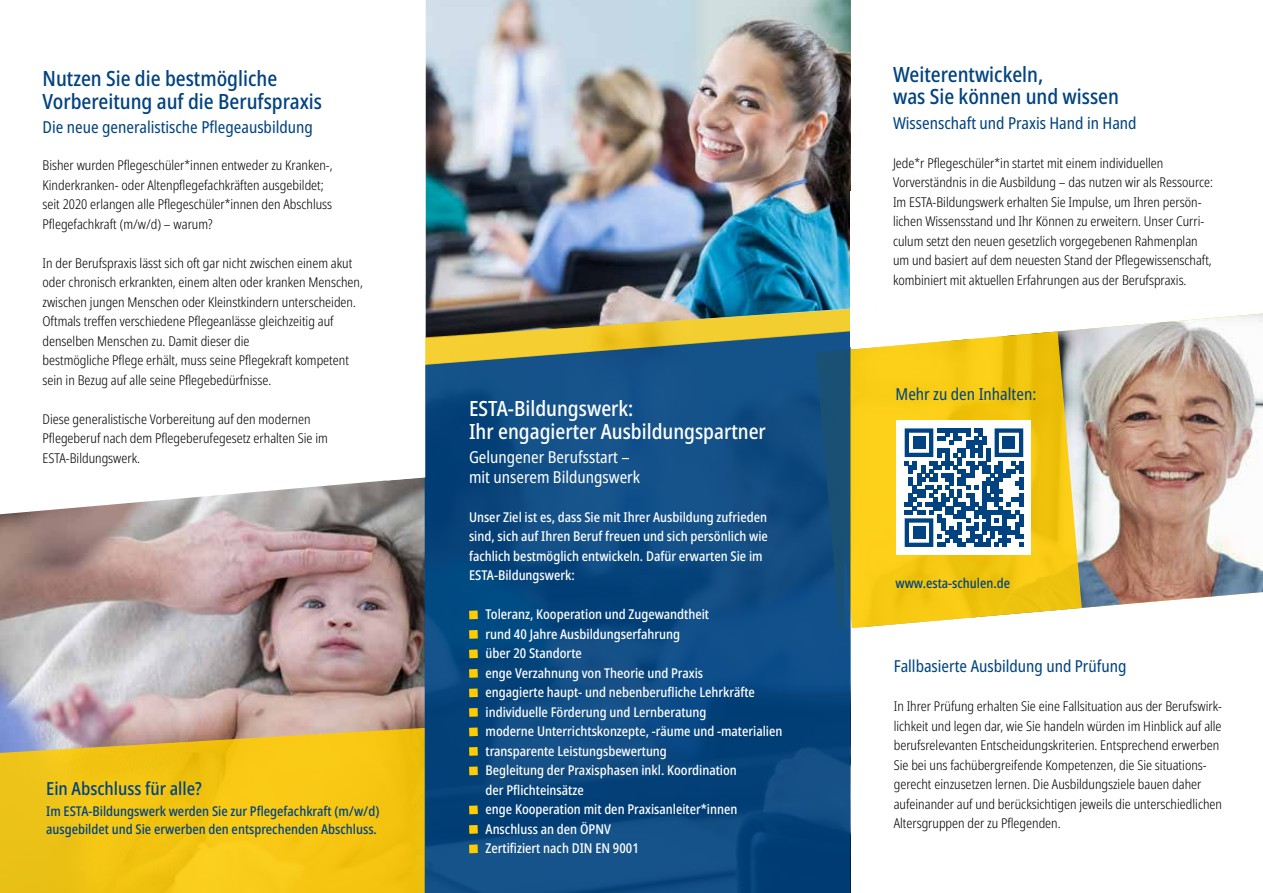
<style>
.page{position:relative;width:1263px;height:893px;background:#fff}
.page>*{position:absolute;margin:0;border:0;box-sizing:border-box;transform-origin:0 0}
.t1{font:500 condensed 21px/22.5px "Noto Sans";color:#004380}
.t2{font:500 condensed 21px/22.5px "Noto Sans";color:#fff}
.t3{font:500 condensed 18px "Noto Sans";color:#004380}
.t4{font:condensed 16.5px "Noto Sans";color:#004380}
.t5{font:condensed 16.5px/19.8px "Noto Sans";color:#fff}
.t6{font:300 condensed 13.5px/19.5px "Noto Sans";color:#000}
.t7{font:500 condensed 13.5px/19.5px "Noto Sans";color:#fff}
.t8{font:500 condensed 13.5px/18px "Noto Sans";color:#004380}
</style>
<div class="page">
<img style="left:0;top:514px;width:425px;height:214px">
<svg style="left:4px;top:480px;width:421px;height:34px"></svg>
<img style="left:850px;top:313px;width:413px;height:316px">
<svg style="left:850px;top:331px;width:232px;height:297px;background:#f1cc32"></svg>
<svg style="left:0;top:728px;width:425px;height:165px;background:#edc21f"></svg>
<svg style="left:425px;top:481px;width:425px;height:412px;background:#0b4880"></svg>
<div style="left:469px;top:610px;width:9px;height:9px;background:#fc0"></div>
<div style="left:469px;top:630px;width:9px;height:9px;background:#fc0"></div>
<div style="left:469px;top:649px;width:9px;height:9px;background:#fc0"></div>
<div style="left:469px;top:669px;width:9px;height:9px;background:#fc0"></div>
<div style="left:469px;top:688px;width:9px;height:9px;background:#fc0"></div>
<div style="left:469px;top:708px;width:9px;height:9px;background:#fc0"></div>
<div style="left:469px;top:727px;width:9px;height:9px;background:#fc0"></div>
<div style="left:469px;top:747px;width:9px;height:9px;background:#fc0"></div>
<div style="left:469px;top:766px;width:9px;height:9px;background:#fc0"></div>
<div style="left:469px;top:805px;width:9px;height:9px;background:#fc0"></div>
<div style="left:469px;top:825px;width:9px;height:9px;background:#fc0"></div>
<div style="left:469px;top:844px;width:9px;height:9px;background:#fc0"></div>
<div style="left:850px;top:191px;width:29px;height:156px;background:#fff"></div>
<img style="left:387px;top:0;width:489px;height:481px">
<div style="left:850px;top:205px;width:26px;height:142px;background:#fff"></div>
<div style="left:896px;top:420px;width:135px;height:135px;background:#fff"></div>
<svg style="left:905px;top:428px;width:118px;height:119px"></svg>
<div style="left:913px;top:437px;width:12px;height:12px;background:#004380"></div>
<div style="left:1003px;top:437px;width:12px;height:12px;background:#004380"></div>
<div style="left:913px;top:526px;width:12px;height:13px;background:#004380"></div>
<h1 class="t1" style="left:43px;top:68px;width:281px">Nutzen Sie die bestmögliche<br>Vorbereitung auf die Berufspraxis</h1>
<p class="t4" style="left:43px;top:115px;width:272px">Die neue generalistische Pflegeausbildung</p>
<p class="t6" style="left:43px;top:156px;width:292px">Bisher wurden Pflegeschüler*innen entweder zu Kranken-, Kinderkranken- oder Altenpflegefachkräften ausgebildet; seit 2020 erlangen alle Pflegeschüler*innen den Abschluss Pflegefachkraft (m/w/d) – warum?</p>
<p class="t6" style="left:43px;top:253px;width:322px">In der Berufspraxis lässt sich oft gar nicht zwischen einem akut oder chronisch erkrankten, einem alten oder kranken Menschen, zwischen jungen Menschen oder Kleinstkindern unterscheiden.<br>Oftmals treffen verschiedene Pflegeanlässe gleichzeitig auf denselben Menschen zu. Damit dieser die<br>bestmögliche Pflege erhält, muss seine Pflegekraft kompetent sein in Bezug auf alle seine Pflegebedürfnisse.</p>
<p class="t6" style="left:43px;top:409px;width:287px">Diese generalistische Vorbereitung auf den modernen<br>Pflegeberuf nach dem Pflegeberufegesetz erhalten Sie im<br>ESTA-Bildungswerk.</p>
<h2 class="t3" style="left:46px;top:776px;width:157px">Ein Abschluss für alle?</h2>
<p class="t8" style="left:46px;top:802px;width:335px">Im ESTA-Bildungswerk werden Sie zur Pflegefachkraft (m/w/d) ausgebildet und Sie erwerben den entsprechenden Abschluss.</p>
<h1 class="t2" style="left:469px;top:398px;width:298px">ESTA-Bildungswerk:<br>Ihr engagierter Ausbildungspartner</h1>
<p class="t5" style="left:469px;top:447px;width:173px">Gelungener Berufsstart – mit unserem Bildungswerk</p>
<p class="t7" style="left:469px;top:507px;width:300px">Unser Ziel ist es, dass Sie mit Ihrer Ausbildung zufrieden sind, sich auf Ihren Beruf freuen und sich persönlich wie fachlich bestmöglich entwickeln. Dafür erwarten Sie im ESTA-Bildungswerk:</p>
<p class="t7" style="left:485px;top:605px;width:298px">Toleranz, Kooperation und Zugewandtheit<br>rund 40 Jahre Ausbildungserfahrung<br>über 20 Standorte<br>enge Verzahnung von Theorie und Praxis<br>engagierte haupt- und nebenberufliche Lehrkräfte individuelle Förderung und Lernberatung<br>moderne Unterrichtskonzepte, -räume und -materialien transparente Leistungsbewertung<br>Begleitung der Praxisphasen inkl. Koordination<br>der Pflichteinsätze<br>enge Kooperation mit den Praxisanleiter*innen Anschluss an den ÖPNV<br>Zertifiziert nach DIN EN 9001</p>
<h1 class="t1" style="left:893px;top:64px;width:228px">Weiterentwickeln,<br>was Sie können und wissen</h1>
<p class="t4" style="left:893px;top:111px;width:245px">Wissenschaft und Praxis Hand in Hand</p>
<p class="t6" style="left:893px;top:153px;width:321px">Jede*r Pflegeschüler*in startet mit einem individuellen Vorverständnis in die Ausbildung – das nutzen wir als Ressource:<br>Im ESTA-Bildungswerk erhalten Sie Impulse, um Ihren persön&shy;lichen Wissensstand und Ihr Können zu erweitern. Unser Curri&shy;culum setzt den neuen gesetzlich vorgegebenen Rahmenplan um und basiert auf dem neuesten Stand der Pflegewissenschaft, kombiniert mit aktuellen Erfahrungen aus der Berufspraxis.</p>
<p class="t4" style="left:895px;top:383px;width:142px">Mehr zu den Inhalten:</p>
<p class="t8" style="left:895px;top:574px;width:116px">www.esta-schulen.de</p>
<p class="t4" style="left:894px;top:654px;width:234px">Fallbasierte Ausbildung und Prüfung</p>
<p class="t6" style="left:894px;top:697px;width:330px">In Ihrer Prüfung erhalten Sie eine Fallsituation aus der Berufswirk&shy;lichkeit und legen dar, wie Sie handeln würden im Hinblick auf alle berufsrelevanten Entscheidungskriterien. Entsprechend erwerben Sie bei uns fachübergreifende Kompetenzen, die Sie situations&shy;gerecht einzusetzen lernen. Die Ausbildungsziele bauen daher aufeinander auf und berücksichtigen jeweils die unterschiedlichen Altersgruppen der zu Pflegenden.</p>
</div>
